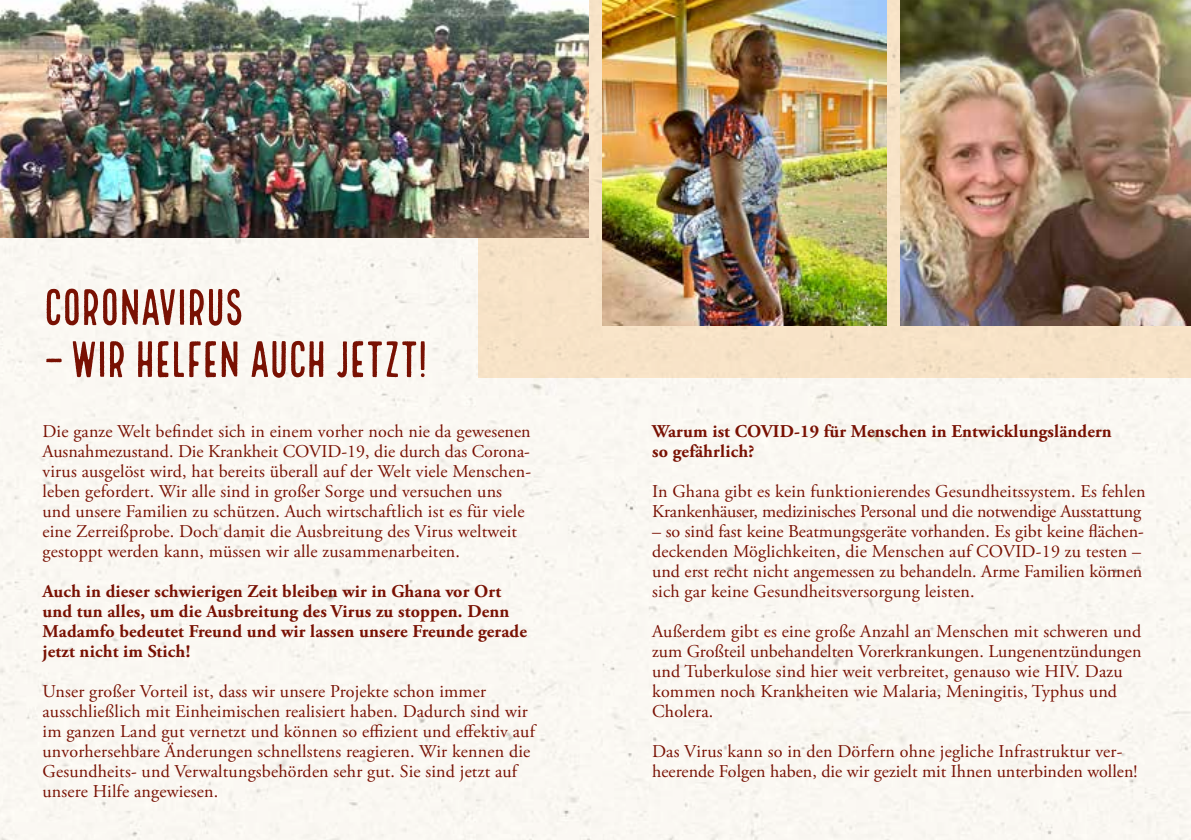
<style>
.page{position:relative;width:1191px;height:840px;background:#fff}
.page>*{position:absolute;margin:0;border:0;box-sizing:border-box;transform-origin:0 0}
.t1{font:50px "Local Brewery Four";letter-spacing:-.04em;color:#791103}
.t2{font:18px/20px "Adobe Garamond Pro";letter-spacing:.01em;color:#791103}
.t3{font:700 18px/20px "Adobe Garamond Pro";letter-spacing:.01em;color:#791103}
.t4{font:18px/20px "Adobe Garamond Pro";letter-spacing:-.01em;color:#791103}
</style>
<div class="page">
<div style="left:0;top:237px;width:1191px;height:602px;background:#faf8f2"></div>
<div style="left:478px;top:0;width:713px;height:377px;background:#f7e3c7"></div>
<img style="left:602px;top:0;width:284px;height:325px">
<img style="left:900px;top:0;width:291px;height:325px">
<img style="left:0;top:0;width:588px;height:237px">
<h1 class="t1" style="left:43px;top:280px;width:204px">CORONAVIRUS</h1>
<h1 class="t1" style="left:43px;top:332px;width:388px">– WIR HELFEN AUCH JETZT!</h1>
<p class="t2" style="left:43px;top:421px;width:490px">Die ganze Welt befindet sich in einem vorher noch nie da gewesenen Ausnahmezustand. Die Krankheit COVID-19, die durch das Corona&shy;virus ausgelöst wird, hat bereits überall auf der Welt viele Menschen&shy;leben gefordert. Wir alle sind in großer Sorge und versuchen uns und unsere Familien zu schützen. Auch wirtschaftlich ist es für viele eine Zerreißprobe. Doch damit die Ausbreitung des Virus weltweit gestoppt werden kann, müssen wir alle zusammenarbeiten.</p>
<p class="t3" style="left:43px;top:581px;width:486px">Auch in dieser schwierigen Zeit bleiben wir in Ghana vor Ort und tun alles, um die Ausbreitung des Virus zu stoppen. Denn Madamfo bedeutet Freund und wir lassen unsere Freunde gerade jetzt nicht im Stich!</p>
<p class="t2" style="left:43px;top:681px;width:494px">Unser großer Vorteil ist, dass wir unsere Projekte schon immer ausschließlich mit Einheimischen realisiert haben. Dadurch sind wir im ganzen Land gut vernetzt und können so effizient und effektiv auf unvorhersehbare Änderungen schnellstens reagieren. Wir kennen die Gesundheits- und Verwaltungsbehörden sehr gut. Sie sind jetzt auf unsere Hilfe angewiesen.</p>
<p class="t3" style="left:652px;top:421px;width:461px">Warum ist COVID-19 für Menschen in Entwicklungsländern so gefährlich?</p>
<p class="t4" style="left:652px;top:481px;width:495px">In Ghana gibt es kein funktionierendes Gesundheitssystem. Es fehlen<br>Krankenhäuser, medizinisches Personal und die notwendige Ausstattung</p>
<p class="t2" style="left:652px;top:521px;width:493px">– so sind fast keine Beatmungsgeräte vorhanden. Es gibt keine flächen&shy;deckenden Möglichkeiten, die Menschen auf COVID-19 zu testen – und erst recht nicht angemessen zu behandeln. Arme Familien können sich gar keine Gesundheitsversorgung leisten.</p>
<p class="t2" style="left:652px;top:621px;width:491px">Außerdem gibt es eine große Anzahl an Menschen mit schweren und zum Großteil unbehandelten Vorerkrankungen. Lungenentzündungen und Tuberkulose sind hier weit verbreitet, genauso wie HIV. Dazu kommen noch Krankheiten wie Malaria, Meningitis, Typhus und Cholera.</p>
<p class="t2" style="left:652px;top:741px;width:487px">Das Virus kann so in den Dörfern ohne jegliche Infrastruktur ver&shy;heerende Folgen haben, die wir gezielt mit Ihnen unterbinden wollen!</p>
</div>
